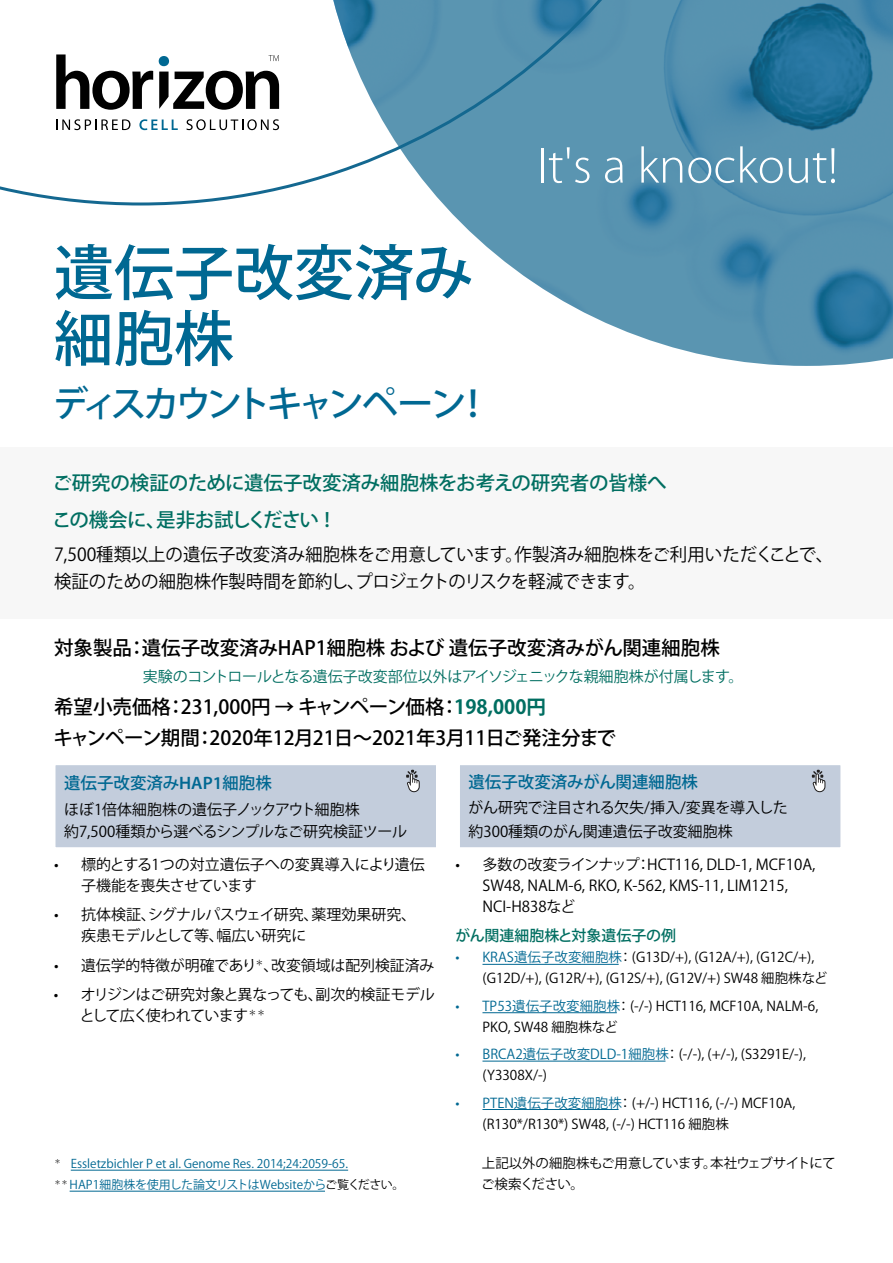
<style>
.page{position:relative;width:893px;height:1263px;background:#fff}
.page>*{position:absolute;margin:0;border:0;box-sizing:border-box;transform-origin:0 0}
.t1{font:500 60px/66px "Koz Go Pro";color:#006892}
.t2{font:300 51px "Myriad Pro";color:#fff}
.t3{font:500 36px "Koz Go Pro";letter-spacing:-.13em;color:#006892}
.t4{font:500 19.5px/31.2px "Koz Go Pro";color:#000}
.t5{font:500 19.5px/36.9px "Koz Go Pro";letter-spacing:-.01em;color:#006e61}
.t6{font:18px/27px "Koz Go Pro";color:#000}
.t7{font:500 16.5px "Koz Go Pro";color:#006892}
.t8{font:15px/21px "Koz Go Pro";color:#000}
.t9{font:15px "Koz Go Pro";letter-spacing:-.035em;color:#006e61}
.t10{font:15px/21px "Koz Go Pro";letter-spacing:-.04em;color:#000}
.t11{font:500 15px "Koz Go Pro";color:#006e61}
.t12{font:13.5px/21px "Koz Go Pro";color:#000}
.t13{font:13.5px/21px "Koz Go Pro";letter-spacing:-.04em;color:#000}
.t14{font:12px/21px "Koz Go Pro";color:#006892}
.s1{color:#000}
.s2{font-weight:700;color:#006e61}
.s3{font-family:"Myriad Pro";font-weight:600;font-size:18px}
.s4{color:#006892}
</style>
<div class="page">
<div style="left:0;top:447px;width:893px;height:172px;background:#f7f7f7"></div>
<svg style="left:444px;top:0;width:449px;height:366px;fill:#5893b0"></svg>
<svg style="left:0;top:0;width:762px;height:205px"></svg>
<svg style="left:56px;top:55px;width:97px;height:55px"></svg>
<div style="left:159px;top:56px;width:10px;height:10px;background:#006892;border-radius:50%"></div>
<svg style="left:159px;top:71px;width:120px;height:39px"></svg>
<svg style="left:56px;top:119px;width:74px;height:11px"></svg>
<svg style="left:139px;top:119px;width:39px;height:11px"></svg>
<svg style="left:186px;top:119px;width:93px;height:11px"></svg>
<svg style="left:269px;top:55px;width:10px;height:6px"></svg>
<hr style="left:71px;top:1170px;width:277px;height:1px;background:#006892">
<hr style="left:70px;top:1191px;width:255px;height:1px;background:#006892">
<div style="left:55px;top:764px;width:382px;height:84px;background:#c3cddc"></div>
<div style="left:54px;top:764px;width:383px;height:85px;border:2px solid #fff"></div>
<div style="left:459px;top:764px;width:382px;height:84px;background:#c3cddc"></div>
<div style="left:458px;top:764px;width:384px;height:85px;border:2px solid #fff"></div>
<hr style="left:482px;top:964px;width:137px;height:1px;background:#006892">
<hr style="left:482px;top:1012px;width:135px;height:1px;background:#006892">
<hr style="left:482px;top:1061px;width:183px;height:1px;background:#006892">
<hr style="left:482px;top:1109px;width:137px;height:1px;background:#006892">
<svg style="left:406px;top:770px;width:14px;height:22px"></svg>
<svg style="left:812px;top:770px;width:13px;height:22px"></svg>
<h1 class="t1" style="left:54px;top:243px;width:421px">遺伝子改変済み細胞株</h1>
<h3 class="t3" style="left:53px;top:380px;width:440px">ディスカウントキャンペーン！</h3>
<h2 class="t2" style="left:537px;top:138px;width:303px">It's a knockout!</h2>
<h3 class="t5" style="left:52px;top:465px;width:616px">ご研究の検証のために遺伝子改変済み細胞株をお考えの研究者の皆様へこの機会に、是非お試しください ！</h3>
<p class="t6" style="left:54px;top:542px;width:781px">7,500種類以上の遺伝子改変済み細胞株をご用意しています。作製済み細胞株をご利用いただくことで、検証のための細胞株作製時間を節約し、プロジェクトのリスクを軽減できます。</p>
<h3 class="t4" style="left:54px;top:634px;width:667px">対象製品：遺伝子改変済みHAP1細胞株 および 遺伝子改変済みがん関連細胞株</h3>
<p class="t9" style="left:54px;top:667px;width:691px"><span class="s1">　　　　　</span> 実験のコントロールとなる遺伝子改変部位以外はアイソジェニックな親細胞株が付属します。</p>
<h3 class="t4" style="left:53px;top:692px;width:564px">希望小売価格：231,000円 → キャンペーン価格：<span class="s2">198,000円<br></span>キャンペーン期間：2020年12月21日～2021年3月11日ご発注分まで</h3>
<p class="t7" style="left:64px;top:772px;width:209px">遺伝子改変済み<span class="s3">HAP1</span>細胞株</p>
<p class="t8" style="left:64px;top:798px;width:345px;line-height:22.5px">ほぼ1倍体細胞株の遺伝子ノックアウト細胞株約7,500種類から選べるシンプルなご研究検証ツール</p>
<p class="t8" style="left:81px;top:854px;width:345px;text-indent:-27px">• 標的とする1つの対立遺伝子への変異導入により遺伝子機能を喪失させています</p>
<p class="t8" style="left:81px;top:905px;width:344px;text-indent:-27px">• 抗体検証、シグナルパスウェイ研究、薬理効果研究、　疾患モデルとして等、幅広い研究に</p>
<p class="t8" style="left:54px;top:955px;width:382px">• 遺伝学的特徴が明確であり<sup>＊</sup>、改変領域は配列検証済み</p>
<p class="t10" style="left:80px;top:985px;width:357px;text-indent:-26px">• オリジンはご研究対象と異なっても、副次的検証モデルとして広く使われています<sup>＊＊</sup></p>
<p class="t14" style="left:54px;top:1154px;width:352px"><sup>＊</sup> Essletzbichler P et al. Genome Res. 2014;24:2059-65.<br><sup>＊＊</sup> HAP1細胞株を使用した論文リストはWebsiteから<span class="s1">ご覧ください。</span></p>
<p class="t7" style="left:468px;top:772px;width:231px">遺伝子改変済みがん関連細胞株</p>
<p class="t8" style="left:468px;top:795px;width:321px;line-height:24.5px">がん研究で注目される欠失/挿入/変異を導入した約300種類のがん関連遺伝子改変細胞株</p>
<p class="t8" style="left:482px;top:854px;width:334px;text-indent:-27px">• 多数の改変ラインナップ：HCT116, DLD-1, MCF10A,<br>SW48, NALM-6, RKO, K-562, KMS-11, LIM1215,<br>NCI-H838など</p>
<p class="t11" style="left:455px;top:926px;width:222px">がん関連細胞株と対象遺伝子の例</p>
<p class="t12" style="left:482px;top:947px;width:347px;text-indent:-27px"><span class="s4">• KRAS遺伝子改変細胞株</span>： (G13D/+), (G12A/+), (G12C/+), (G12D/+), (G12R/+), (G12S/+), (G12V/+) SW48 細胞株など</p>
<p class="t12" style="left:482px;top:996px;width:337px;text-indent:-27px"><span class="s4">• TP53遺伝子改変細胞株</span>： (-/-) HCT116, MCF10A, NALM-6,<br>PKO, SW48 細胞株など</p>
<p class="t12" style="left:482px;top:1044px;width:325px;text-indent:-27px"><span class="s4">• BRCA2遺伝子改変DLD-1細胞株</span>： (-/-), (+/-), (S3291E/-), (Y3308X/-)</p>
<p class="t12" style="left:482px;top:1092px;width:314px;text-indent:-27px"><span class="s4">• PTEN遺伝子改変細胞株</span>： (+/-) HCT116, (-/-) MCF10A, (R130*/R130*) SW48, (-/-) HCT116 細胞株</p>
<p class="t13" style="left:481px;top:1153px;width:356px">上記以外の細胞株もご用意しています。本社ウェブサイトにてご検索ください。</p>
</div>
